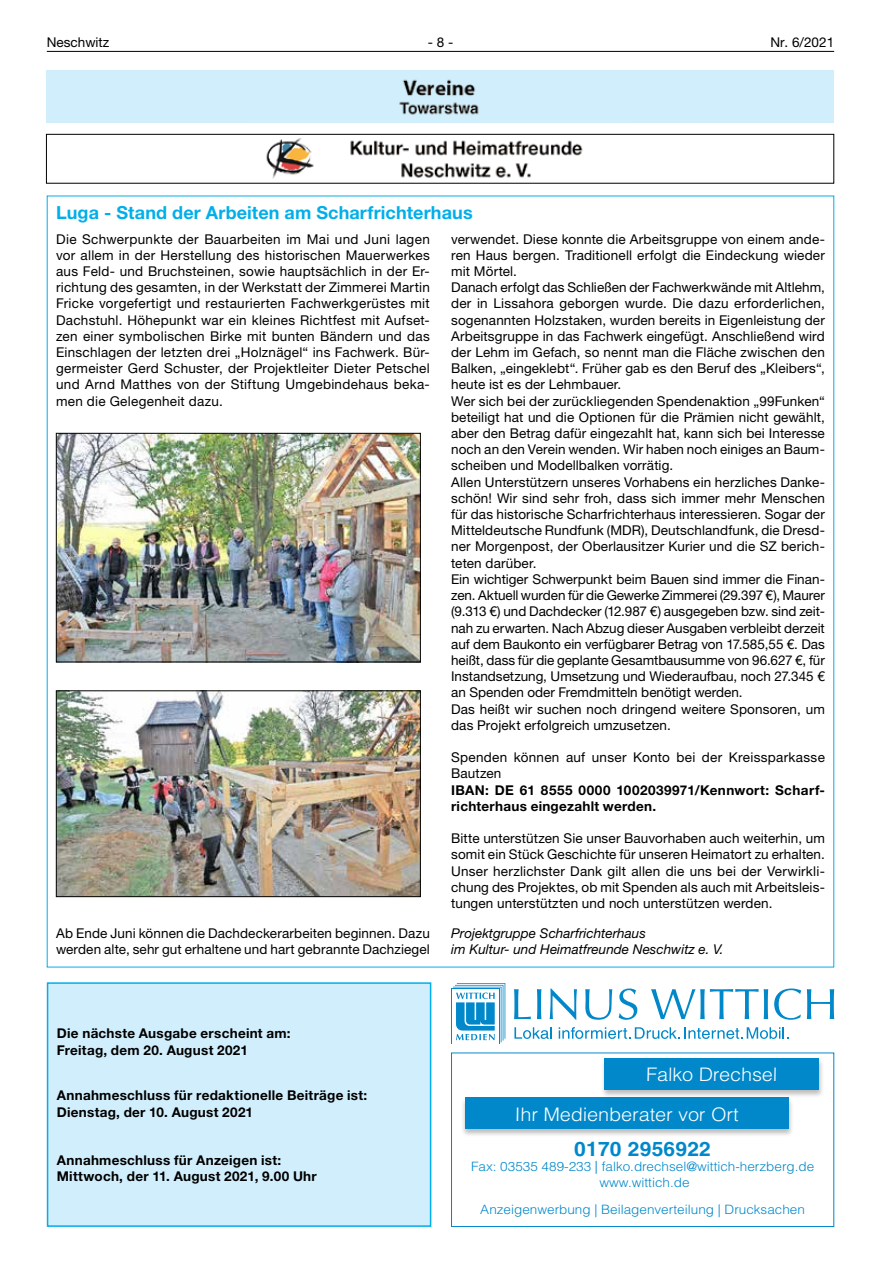
<style>
.page{position:relative;width:881px;height:1263px;background:#fff}
.page>*{position:absolute;margin:0;border:0;box-sizing:border-box;transform-origin:0 0}
.t1{font:700 20.1px "Helvetica LT";letter-spacing:.01em;color:#0088ca;scale:1.05 1}
.t2{font:300 18.6px "Helvetica LT";color:#fff;scale:1.06 1}
.t3{font:700 18px "Helvetica Neue LT";letter-spacing:.005em;color:#00afea}
.t4{font:13.5px/16.2px "Helvetica Neue LT";letter-spacing:.01em;color:#000}
.t5{font:700 13.5px/16.2px "Helvetica Neue LT";letter-spacing:.02em;color:#000}
.t6{font:italic 13.5px/16.2px "Helvetica Neue LT";color:#000}
.t7{font:300 12.9px/15.5px "Helvetica LT";color:#0088ca;text-align:center;scale:1.05 1}
.s1{font-family:"Helvetica Neue LT";font-weight:400}
</style>
<div class="page">
<hr style="left:47px;top:51px;width:786px;height:1px;background:#000">
<div style="left:47px;top:70px;width:786px;height:52px;background:#d1eefc"></div>
<img style="left:58px;top:435px;width:360px;height:225px">
<div style="left:56px;top:433px;width:364px;height:229px;border:1px solid #000"></div>
<img style="left:58px;top:692px;width:360px;height:203px">
<div style="left:56px;top:690px;width:364px;height:207px;border:1px solid #000"></div>
<div style="left:451px;top:1052px;width:382px;height:175px;border:1px solid #0088ca"></div>
<div style="left:460px;top:1097px;width:333px;height:40px;background:#000;opacity:.26"></div>
<div style="left:465px;top:1098px;width:323px;height:31px;background:#0088ca"></div>
<svg style="left:514px;top:989px;width:16px;height:30px"></svg>
<svg style="left:537px;top:989px;width:4px;height:30px"></svg>
<svg style="left:549px;top:988px;width:27px;height:32px"></svg>
<svg style="left:585px;top:989px;width:27px;height:31px"></svg>
<svg style="left:618px;top:988px;width:19px;height:32px"></svg>
<svg style="left:651px;top:989px;width:116px;height:30px"></svg>
<svg style="left:774px;top:988px;width:26px;height:32px"></svg>
<svg style="left:806px;top:989px;width:27px;height:30px"></svg>
<svg style="left:451px;top:988px;width:2px;height:56px"></svg>
<div style="left:452px;top:989px;width:46px;height:54px;background:#fff"></div>
<svg style="left:453px;top:983px;width:52px;height:59px"></svg>
<svg style="left:514px;top:1027px;width:37px;height:12px"></svg>
<svg style="left:558px;top:1027px;width:230px;height:12px"></svg>
<div style="left:600px;top:1058px;width:223px;height:40px;background:#000;opacity:.26"></div>
<div style="left:604px;top:1058px;width:214px;height:31px;background:#0088ca"></div>
<div style="left:48px;top:983px;width:382px;height:243px;background:#d1eefc"></div>
<div style="left:47px;top:982px;width:384px;height:245px;border:2px solid #00afea"></div>
<img style="left:266px;top:138px;width:317px;height:41px">
<img style="left:399px;top:79px;width:80px;height:36px">
<div style="left:46px;top:134px;width:787px;height:50px;border:1px solid #000"></div>
<p class="t4" style="left:47px;top:34px;width:64px">Neschwitz</p>
<p class="t4" style="left:427px;top:34px;width:27px">- 8 -</p>
<p class="t4" style="left:770px;top:34px;width:65px">Nr. 6/2021</p>
<h3 class="t3" style="left:56px;top:201px;width:418px">Luga - Stand der Arbeiten am Scharfrichterhaus</h3>
<p class="t4" style="left:56px;top:231px;width:375px;text-align:justify">Die Schwerpunkte der Bauarbeiten im Mai und Juni lagen vor allem in der Herstellung des historischen Mauerwerkes aus Feld- und Bruchsteinen, sowie hauptsächlich in der Er&shy;richtung des gesamten, in der Werkstatt der Zimmerei Martin Fricke vorgefertigt und restaurierten Fachwerkgerüstes mit Dachstuhl. Höhepunkt war ein kleines Richtfest mit Aufset&shy;zen einer symbolischen Birke mit bunten Bändern und das Einschlagen der letzten drei „Holznägel“ ins Fachwerk. Bür&shy;germeister Gerd Schuster, der Projektleiter Dieter Petschel und Arnd Matthes von der Stiftung Umgebindehaus beka&shy;men die Gelegenheit dazu.</p>
<p class="t4" style="left:451px;top:231px;width:375px">verwendet. Diese konnte die Arbeitsgruppe von einem ande&shy;ren Haus bergen. Traditionell erfolgt die Eindeckung wieder mit Mörtel.<br>Danach erfolgt das Schließen der Fachwerkwände mit Altlehm, der in Lissahora geborgen wurde. Die dazu erforderlichen, sogenannten Holzstaken, wurden bereits in Eigenleistung der Arbeitsgruppe in das Fachwerk eingefügt. Anschließend wird der Lehm im Gefach, so nennt man die Fläche zwischen den Balken, „eingeklebt“. Früher gab es den Beruf des „Kleibers“, heute ist es der Lehmbauer.<br>Wer sich bei der zurückliegenden Spendenaktion „99Funken“ beteiligt hat und die Optionen für die Prämien nicht gewählt, aber den Betrag dafür eingezahlt hat, kann sich bei Interesse noch an den Verein wenden. Wir haben noch einiges an Baum&shy;scheiben und Modellbalken vorrätig.<br>Allen Unterstützern unseres Vorhabens ein herzliches Danke&shy;schön! Wir sind sehr froh, dass sich immer mehr Menschen für das historische Scharfrichterhaus interessieren. Sogar der Mitteldeutsche Rundfunk (MDR), Deutschlandfunk, die Dresd&shy;ner Morgenpost, der Oberlausitzer Kurier und die SZ berich&shy;teten darüber.<br>Ein wichtiger Schwerpunkt beim Bauen sind immer die Finan&shy;zen. Aktuell wurden für die Gewerke Zimmerei (29.397 €), Maurer (9.313 €) und Dachdecker (12.987 €) ausgegeben bzw. sind zeit&shy;nah zu erwarten. Nach Abzug dieser Ausgaben verbleibt derzeit auf dem Baukonto ein verfügbarer Betrag von 17.585,55 €. Das heißt, dass für die geplante Gesamtbausumme von 96.627 €, für Instandsetzung, Umsetzung und Wiederaufbau, noch 27.345 € an Spenden oder Fremdmitteln benötigt werden.<br>Das heißt wir suchen noch dringend weitere Sponsoren, um das Projekt erfolgreich umzusetzen.</p>
<p class="t4" style="left:451px;top:749px;width:375px">Spenden können auf unser Konto bei der Kreissparkasse<br>Bautzen</p>
<p class="t5" style="left:451px;top:781px;width:375px">IBAN: DE 61 8555 0000 1002039971/Kennwort: Scharf&shy;richterhaus eingezahlt werden.</p>
<p class="t4" style="left:451px;top:830px;width:375px;text-align:justify">Bitte unterstützen Sie unser Bauvorhaben auch weiterhin, um somit ein Stück Geschichte für unseren Heimatort zu erhalten.<br>Unser herzlichster Dank gilt allen die uns bei der Verwirkli&shy;chung des Projektes, ob mit Spenden als auch mit Arbeitsleis&shy;tungen unterstützten und noch unterstützen werden.</p>
<p class="t6" style="left:451px;top:924px;width:274px">Projektgruppe Scharfrichterhaus<br>im Kultur- und Heimatfreunde Neschwitz e. V.</p>
<p class="t4" style="left:56px;top:925px;width:375px">Ab Ende Juni können die Dachdeckerarbeiten beginnen. Dazu werden alte, sehr gut erhaltene und hart gebrannte Dachziegel</p>
<p class="t5" style="left:57px;top:1025px;width:235px">Die nächste Ausgabe erscheint am:<br>Freitag, dem 20. August 2021</p>
<p class="t5" style="left:57px;top:1087px;width:312px">Annahmeschluss für redaktionelle Beiträge ist:<br>Dienstag, der 10. August 2021</p>
<p class="t5" style="left:57px;top:1152px;width:261px">Annahmeschluss für Anzeigen ist:<br>Mittwoch, der 11. August 2021, 9.00 Uhr</p>
<h2 class="t2" style="left:646px;top:1063px;width:125px">Falko Drechsel</h2>
<h2 class="t2" style="left:514px;top:1102px;width:213px">Ihr Medienberater vor Ort</h2>
<h1 class="t1" style="left:574px;top:1136px;width:132px">0170 2956922</h1>
<p class="t7" style="left:471px;top:1159px;width:328px">Fax: 03535 489-233 <span class="s1">|</span> falko.drechsel@wittich-herzberg.de www.wittich.de</p>
<p class="t7" style="left:480px;top:1201px;width:310px">Anzeigenwerbung | Beilagenverteilung | Drucksachen</p>
</div>
